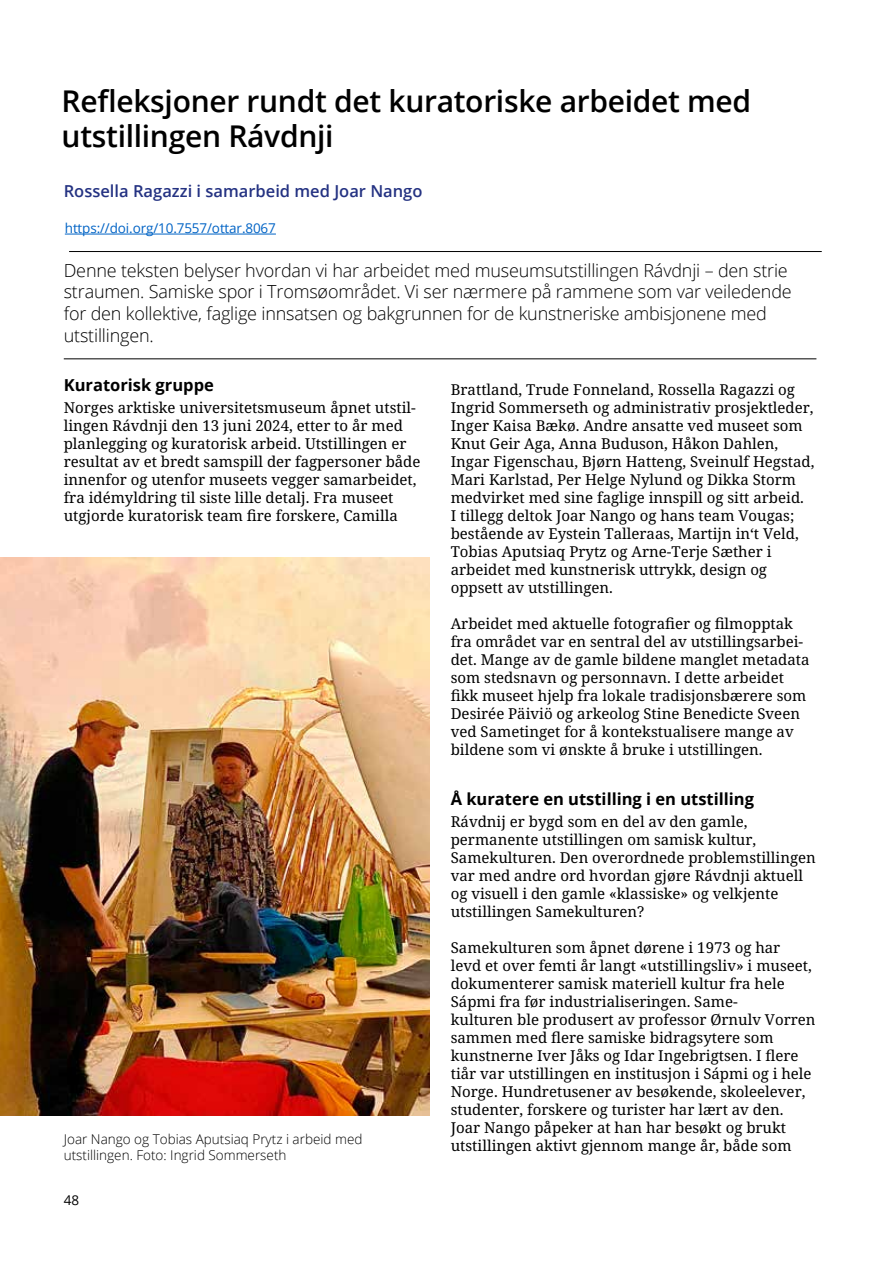
<style>
.page{position:relative;width:893px;height:1263px;background:#fff}
.page>*{position:absolute;margin:0;border:0;box-sizing:border-box;transform-origin:0 0}
.t1{font:600 30px/34.5px "Open Sans";letter-spacing:-.01em;color:#000}
.t2{font:300 18px/21.6px "Open Sans";letter-spacing:-.01em;color:#000}
.t3{font:700 16.5px "Open Sans";color:#000}
.t4{font:600 16.5px "Open Sans";color:#243282}
.t5{font:15px/18px "Noto Serif";color:#000}
.t6{font:300 13.5px/16.2px "Open Sans";color:#000}
.t7{font:13.5px "Open Sans";letter-spacing:-.01em;color:#0063c5}
.t8{font:13.5px "Open Sans";color:#000}
</style>
<div class="page">
<hr style="left:64px;top:359px;width:752px;height:1px;background:#000">
<hr style="left:69px;top:251px;width:753px;height:1px;background:#000">
<hr style="left:65px;top:234px;width:211px;height:1px;background:#0063c5">
<img style="left:0;top:557px;width:429px;height:558px">
<h1 class="t1" style="left:62px;top:83px;width:691px">Refleksjoner rundt det kuratoriske arbeidet med utstillingen Rávdnji</h1>
<h2 class="t4" style="left:64px;top:179px;width:360px">Rossella Ragazzi i samarbeid med Joar Nango</h2>
<h2 class="t7" style="left:65px;top:219px;width:213px">https://doi.org/10.7557/ottar.8067</h2>
<p class="t2" style="left:64px;top:259px;width:729px">Denne teksten belyser hvordan vi har arbeidet med museumsutstillingen Rávdnji – den strie straumen. Samiske spor i Tromsøområdet. Vi ser nærmere på rammene som var veiledende for den kollektive, faglige innsatsen og bakgrunnen for de kunstneriske ambisjonene med utstillingen.</p>
<h2 class="t3" style="left:64px;top:373px;width:152px">Kuratorisk gruppe</h2>
<p class="t5" style="left:64px;top:399px;width:358px">Norges arktiske universitetsmuseum åpnet utstil&shy;lingen Rávdnji den 13 juni 2024, etter to år med planlegging og kuratorisk arbeid. Utstillingen er resultat av et bredt samspill der fagpersoner både innenfor og utenfor museets vegger samarbeidet, fra idémyldring til siste lille detalj. Fra museet utgjorde kuratorisk team fire forskere, Camilla</p>
<p class="t6" style="left:64px;top:1130px;width:300px">Joar Nango og Tobias Aputsiaq Prytz i arbeid med utstillingen. Foto: Ingrid Sommerseth</p>
<p class="t8" style="left:64px;top:1191px;width:17px">48</p>
<p class="t5" style="left:451px;top:381px;width:365px">Brattland, Trude Fonneland, Rossella Ragazzi og Ingrid Sommerseth og administrativ prosjektleder, Inger Kaisa Bækø. Andre ansatte ved museet som Knut Geir Aga, Anna Buduson, Håkon Dahlen, Ingar Figenschau, Bjørn Hatteng, Sveinulf Hegstad, Mari Karlstad, Per Helge Nylund og Dikka Storm medvirket med sine faglige innspill og sitt arbeid.<br>I tillegg deltok Joar Nango og hans team Vougas; bestående av Eystein Talleraas, Martijn in‘t Veld, Tobias Aputsiaq Prytz og Arne-Terje Sæther i arbeidet med kunstnerisk uttrykk, design og oppsett av utstillingen.</p>
<p class="t5" style="left:451px;top:615px;width:360px">Arbeidet med aktuelle fotografier og filmopptak fra området var en sentral del av utstillingsarbei&shy;det. Mange av de gamle bildene manglet metadata som stedsnavn og personnavn. I dette arbeidet fikk museet hjelp fra lokale tradisjonsbærere som Desirée Päiviö og arkeolog Stine Benedicte Sveen ved Sametinget for å kontekstualisere mange av bildene som vi ønskte å bruke i utstillingen.</p>
<h2 class="t3" style="left:451px;top:787px;width:305px">Å kuratere en utstilling i en utstilling</h2>
<p class="t5" style="left:451px;top:813px;width:367px">Rávdnij er bygd som en del av den gamle, permanente utstillingen om samisk kultur, Samekulturen. Den overordnede problemstillingen var med andre ord hvordan gjøre Rávdnji aktuell og visuell i den gamle «klassiske» og velkjente utstillingen Samekulturen?</p>
<p class="t5" style="left:451px;top:939px;width:366px">Samekulturen som åpnet dørene i 1973 og har<br>levd et over femti år langt «utstillingsliv» i museet, dokumenterer samisk materiell kultur fra hele Sápmi fra før industrialiseringen. Same-<br>kulturen ble produsert av professor Ørnulv Vorren sammen med flere samiske bidragsytere som kunstnerne Iver Jåks og Idar Ingebrigtsen. I flere tiår var utstillingen en institusjon i Sápmi og i hele Norge. Hundretusener av besøkende, skoleelever, studenter, forskere og turister har lært av den.<br>Joar Nango påpeker at han har besøkt og brukt utstillingen aktivt gjennom mange år, både som</p>
</div>
